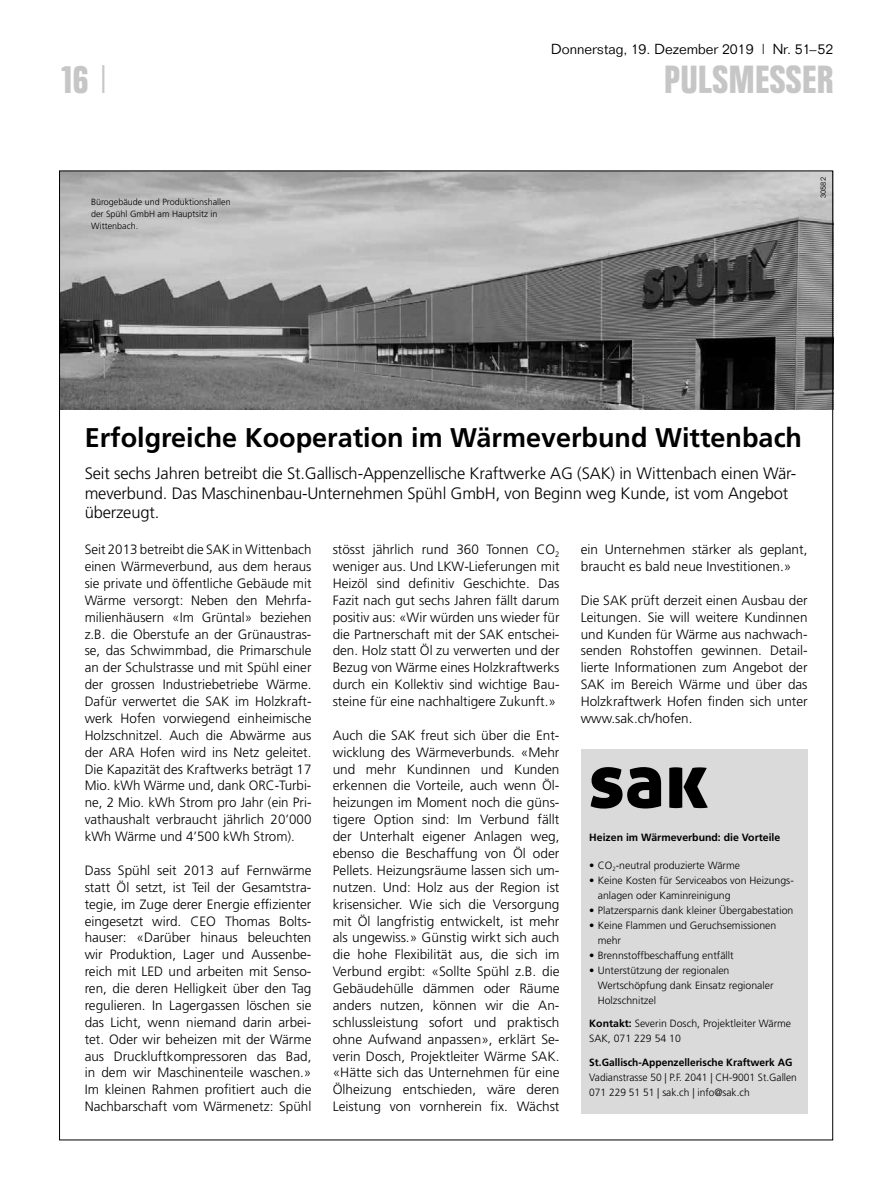
<style>
.page{position:relative;width:893px;height:1191px;background:#fff}
.page>*{position:absolute;margin:0;border:0;box-sizing:border-box;transform-origin:0 0}
.t1{font:700 39px "Folio Condensed BQ";letter-spacing:.02em;color:#c6c6c6}
.t2{font:700 27px "Frutiger LT Std";color:#000}
.t3{font:300 16.5px/19.5px "Frutiger LT Std";letter-spacing:-.01em;color:#000}
.t4{font:300 14.25px "Folio";color:#000}
.t5{font:300 13.5px/16.8px "Frutiger LT Std";color:#000;text-align:justify}
.t6{font:300 10.5px/15px "Frutiger LT Std";color:#000}
.t7{font:700 10.5px "Frutiger LT Std";color:#000}
.t8{font:300 9px/12px "Frutiger LT Std";color:#000}
.t9{font:300 7.5px "Folio";color:#000}
.s1{font-family:"Folio";font-weight:300}
.s2{font-weight:700}
</style>
<div class="page">
<img style="left:61px;top:172px;width:770px;height:237px">
<div style="left:581px;top:749px;width:226px;height:364px;background:#dadada"></div>
<svg style="left:591px;top:767px;width:70px;height:41px"></svg>
<svg style="left:669px;top:767px;width:39px;height:41px"></svg>
<p class="t4" style="left:551px;top:40px;width:284px">Donnerstag, 19. Dezember 2019 | Nr. 51–52</p>
<h1 class="t1" style="left:60px;top:58px;width:50px">16 <span class="s1">|</span></h1>
<h1 class="t1" style="left:664px;top:58px;width:171px">PULSMESSER</h1>
<p class="t8" style="left:91px;top:196px;width:141px">Bürogebäude und Produktionshallen der Spühl GmbH am Hauptsitz in<br>Wittenbach.</p>
<p class="t9" style="left:819px;top:198px;width:22px;rotate:-90deg">30582</p>
<h2 class="t2" style="left:85px;top:421px;width:719px">Erfolgreiche Kooperation im Wärmeverbund Wittenbach</h2>
<p class="t3" style="left:85px;top:464px;width:713px">Seit sechs Jahren betreibt die St.Gallisch-Appenzellische Kraftwerke AG (SAK) in Wittenbach einen Wär&shy;meverbund. Das Maschinenbau-Unternehmen Spühl GmbH, von Beginn weg Kunde, ist vom Angebot überzeugt.</p>
<p class="t5" style="left:85px;top:541px;width:228px">Seit 2013 betreibt die SAK in Wittenbach einen Wärmeverbund, aus dem heraus sie private und öffentliche Gebäude mit Wärme versorgt: Neben den Mehrfa&shy;milienhäusern «Im Grüntal» beziehen z.B. die Oberstufe an der Grünaustras&shy;se, das Schwimmbad, die Primarschule an der Schulstrasse und mit Spühl einer der grossen Industriebetriebe Wärme.<br>Dafür verwertet die SAK im Holzkraft&shy;werk Hofen vorwiegend einheimische Holzschnitzel. Auch die Abwärme aus der ARA Hofen wird ins Netz geleitet.<br>Die Kapazität des Kraftwerks beträgt 17<br>Mio. kWh Wärme und, dank ORC-Turbi&shy;ne, 2 Mio. kWh Strom pro Jahr (ein Pri&shy;vathaushalt verbraucht jährlich 20’000 kWh Wärme und 4’500 kWh Strom).</p>
<p class="t5" style="left:85px;top:862px;width:228px">Dass Spühl seit 2013 auf Fernwärme statt Öl setzt, ist Teil der Gesamtstra&shy;tegie, im Zuge derer Energie effizienter eingesetzt wird. CEO Thomas Bolts&shy;hauser: «Darüber hinaus beleuchten wir Produktion, Lager und Aussenbe&shy;reich mit LED und arbeiten mit Senso&shy;ren, die deren Helligkeit über den Tag regulieren. In Lagergassen löschen sie das Licht, wenn niemand darin arbei&shy;tet. Oder wir beheizen mit der Wärme aus Druckluftkompressoren das Bad, in dem wir Maschinenteile waschen.» Im kleinen Rahmen profitiert auch die Nachbarschaft vom Wärmenetz: Spühl</p>
<p class="t5" style="left:333px;top:541px;width:228px">stösst jährlich rund 360 Tonnen CO<sub>2 </sub>weniger aus. Und LKW-Lieferungen mit Heizöl sind definitiv Geschichte. Das Fazit nach gut sechs Jahren fällt darum positiv aus: «Wir würden uns wieder für die Partnerschaft mit der SAK entschei&shy;den. Holz statt Öl zu verwerten und der Bezug von Wärme eines Holzkraftwerks durch ein Kollektiv sind wichtige Bau&shy;steine für eine nachhaltigere Zukunft.»</p>
<p class="t5" style="left:333px;top:727px;width:228px">Auch die SAK freut sich über die Ent&shy;wicklung des Wärmeverbunds. «Mehr und mehr Kundinnen und Kunden erkennen die Vorteile, auch wenn Öl&shy;heizungen im Moment noch die güns&shy;tigere Option sind: Im Verbund fällt der Unterhalt eigener Anlagen weg, ebenso die Beschaffung von Öl oder Pellets. Heizungsräume lassen sich um&shy;nutzen. Und: Holz aus der Region ist krisensicher. Wie sich die Versorgung mit Öl langfristig entwickelt, ist mehr als ungewiss.» Günstig wirkt sich auch die hohe Flexibilität aus, die sich im Verbund ergibt: «Sollte Spühl z.B. die Gebäudehülle dämmen oder Räume anders nutzen, können wir die An&shy;schlussleistung sofort und praktisch ohne Aufwand anpassen», erklärt Se&shy;verin Dosch, Projektleiter Wärme SAK. «Hätte sich das Unternehmen für eine Ölheizung entschieden, wäre deren Leistung von vornherein fix. Wächst</p>
<p class="t5" style="left:581px;top:541px;width:228px">ein Unternehmen stärker als geplant, braucht es bald neue Investitionen.»</p>
<p class="t5" style="left:581px;top:592px;width:228px">Die SAK prüft derzeit einen Ausbau der Leitungen. Sie will weitere Kundinnen und Kunden für Wärme aus nachwach&shy;senden Rohstoffen gewinnen. Detail&shy;lierte Informationen zum Angebot der SAK im Bereich Wärme und über das Holzkraftwerk Hofen finden sich unter www.sak.ch/hofen.</p>
<p class="t7" style="left:589px;top:831px;width:193px">Heizen im Wärmeverbund: die Vorteile</p>
<p class="t6" style="left:589px;top:857px;width:152px">• CO<sub>2</sub>-neutral produzierte Wärme</p>
<p class="t6" style="left:598px;top:872px;width:198px;text-indent:-9px">• Keine Kosten für Serviceabos von Heizungs&shy;anlagen oder Kaminreinigung</p>
<p class="t6" style="left:589px;top:902px;width:206px">• Platzersparnis dank kleiner Übergabestation</p>
<p class="t6" style="left:598px;top:917px;width:180px;text-indent:-9px">• Keine Flammen und Geruchsemissionen mehr</p>
<p class="t6" style="left:589px;top:947px;width:146px">• Brennstoffbeschaffung entfällt</p>
<p class="t6" style="left:598px;top:962px;width:177px;text-indent:-9px">• Unterstützung der regionalen<br>Wertschöpfung dank Einsatz regionaler<br>Holzschnitzel</p>
<p class="t6" style="left:589px;top:1016px;width:203px"><span class="s2">Kontakt:</span> Severin Dosch, Projektleiter Wärme<br>SAK, 071 229 54 10</p>
<p class="t7" style="left:589px;top:1056px;width:205px">St.Gallisch-Appenzellerische Kraftwerk AG</p>
<p class="t6" style="left:589px;top:1069px;width:209px">Vadianstrasse 50 | P.F. 2041 | CH-9001 St.Gallen<br>071 229 51 51 | sak.ch | info@sak.ch</p>
</div>
